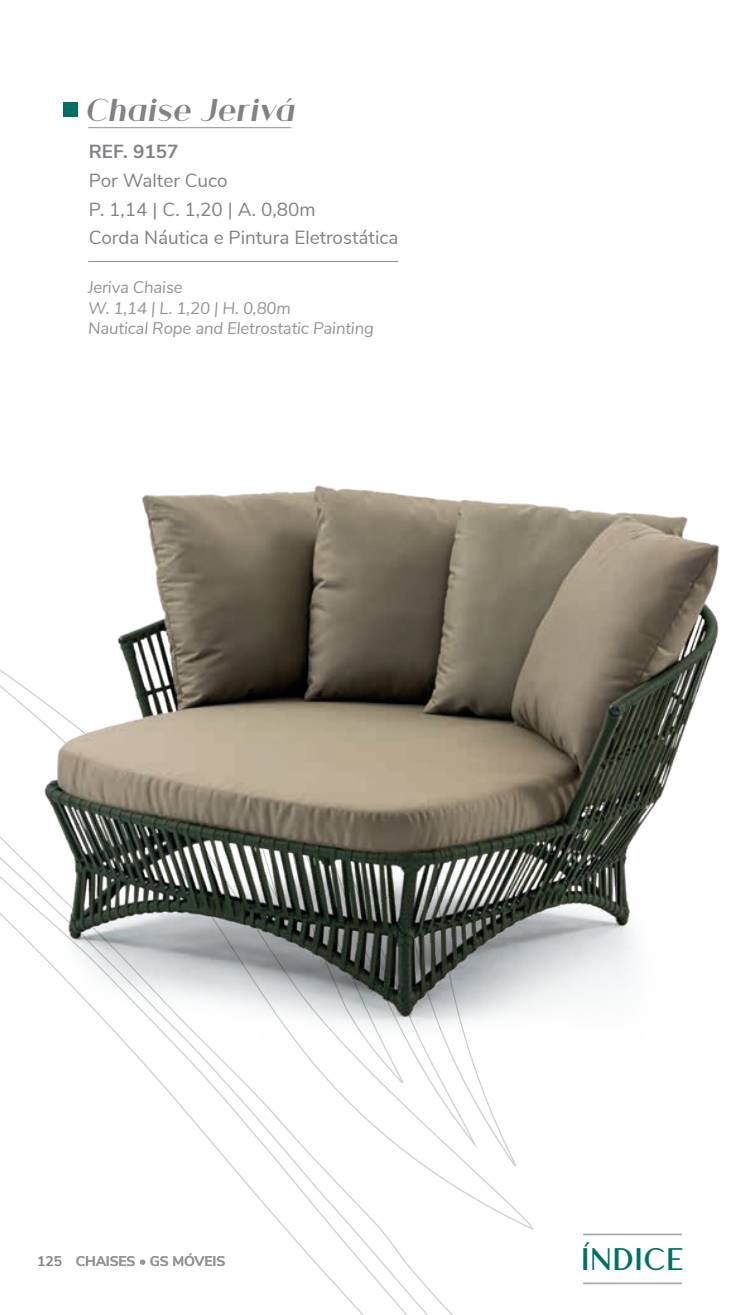
<style>
.page{position:relative;width:745px;height:1315px;background:#fff}
.page>*{position:absolute;margin:0;border:0;box-sizing:border-box;transform-origin:0 0}
.t1{font:italic 700 33.6px "Athena";letter-spacing:-.025em;color:#808285}
.t2{font:33.25px "Athena";letter-spacing:-.01em;color:#007065}
.t3{font:18.9px/28.7px "Nunito Sans";color:#808285}
.t4{font:700 18.9px "Nunito Sans";color:#808285}
.t5{font:italic 16.8px/20.1px "Nunito Sans";letter-spacing:-.01em;color:#939598}
.t6{font:700 14px "Nunito Sans";letter-spacing:-.01em;color:#939598}
.t7{font:700 14px "Nunito Sans";color:#808285}
</style>
<div class="page">
<svg style="left:0;top:669px;width:625px;height:646px"></svg>
<img style="left:0;top:821px;width:625px;height:257px">
<img style="left:35px;top:485px;width:685px;height:555px">
<div style="left:63px;top:102px;width:15px;height:15px;background:#007065"></div>
<hr style="left:582px;top:1233px;width:99px;height:2px;background:#a8a9ad">
<hr style="left:582px;top:1282px;width:99px;height:2px;background:#a8a9ad">
<hr style="left:88px;top:127px;width:203px;height:1px;background:#939598">
<hr style="left:88px;top:261px;width:310px;height:1px;background:#939598">
<h1 class="t1" style="left:88px;top:86px;width:211px">Chaise Jerivá</h1>
<p class="t4" style="left:89px;top:138px;width:91px">REF. 9157</p>
<p class="t3" style="left:89px;top:165px;width:311px">Por Walter Cuco<br>P. 1,14 | C. 1,20 | A. 0,80m<br>Corda Náutica e Pintura Eletrostática</p>
<p class="t5" style="left:88px;top:277px;width:287px">Jeriva Chaise<br>W. 1,14 | L. 1,20 | H. 0,80m<br>Nautical Rope and Eletrostatic Painting</p>
<p class="t7" style="left:37px;top:1251px;width:26px">125</p>
<p class="t6" style="left:76px;top:1251px;width:151px">CHAISES • GS MÓVEIS</p>
<h2 class="t2" style="left:580px;top:1236px;width:105px">ÍNDICE</h2>
</div>
